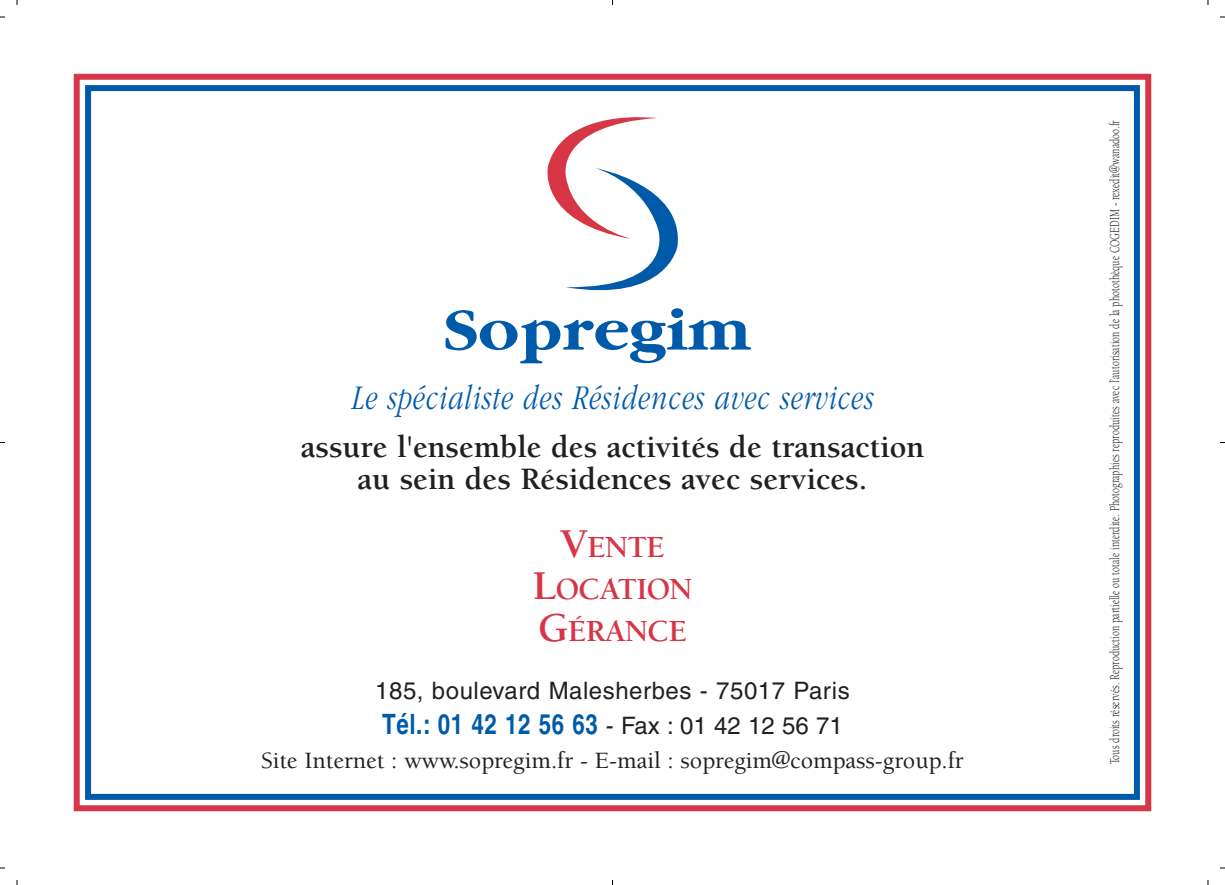
<style>
.page{position:relative;width:1225px;height:885px;background:#fff}
.page>*{position:absolute;margin:0;border:0;box-sizing:border-box;transform-origin:0 0}
.t1{font:italic 300 36px "Garamond";letter-spacing:.04em;color:#005aaa;scale:.75 1}
.t2{font:700 32px/32px "Berkeley";color:#231f20;text-align:center}
.t3{font:700 31.6px/42px "Berkeley";letter-spacing:-.03em;color:#d73647;text-align:center}
.t4{font:700 28px "Helvetica";letter-spacing:.03em;color:#005aaa;scale:.8 1}
.t5{font:500 24px "Berkeley";color:#231f20}
.t6{font:24px "Helvetica";letter-spacing:.02em;color:#231f20}
.t7{font:14px "Berkeley";letter-spacing:.005em;color:#231f20;scale:.7 1}
.s1{font-size:42px}
.s2{font-weight:400;font-size:24px;color:#231f20}
</style>
<div class="page">
<div style="left:74px;top:74px;width:1077px;height:737px;border:6px solid #d73647"></div>
<div style="left:85px;top:85px;width:1055px;height:714px;border:6px solid #005aaa"></div>
<svg style="left:547px;top:117px;width:131px;height:174px"></svg>
<svg style="left:445px;top:308px;width:306px;height:55px"></svg>
<h1 class="t1" style="left:351px;top:383px;width:697px">Le spécialiste des Résidences avec services</h1>
<h2 class="t2" style="left:301px;top:434px;width:625px">assure l'ensemble des activités de transaction au sein des Résidences avec services.</h2>
<h3 class="t3" style="left:532px;top:528px;width:162px"><span class="s1">V</span>ENTE<br><span class="s1">L</span>OCATION<br><span class="s1">G</span>ÉRANCE</h3>
<h3 class="t6" style="left:375px;top:681px;width:476px">185, boulevard Malesherbes - 75017 Paris</h3>
<h3 class="t4" style="left:382px;top:713px;width:577px">Tél.: 01 42 12 56 63 <span class="s2">- Fax : 01 42 12 56 71</span></h3>
<h3 class="t5" style="left:261px;top:751px;width:704px">Site Internet : www.sopregim.fr - E-mail : sopregim@compass-group.fr</h3>
<p class="t7" style="left:1109px;top:764px;width:921px;rotate:-90deg">Tous droits réservés. Reproduction partielle ou totale interdite. Photographies reproduites avec l’autorisation de la photothèque COGEDIM - rexedit@wanadoo.fr</p>
</div>
